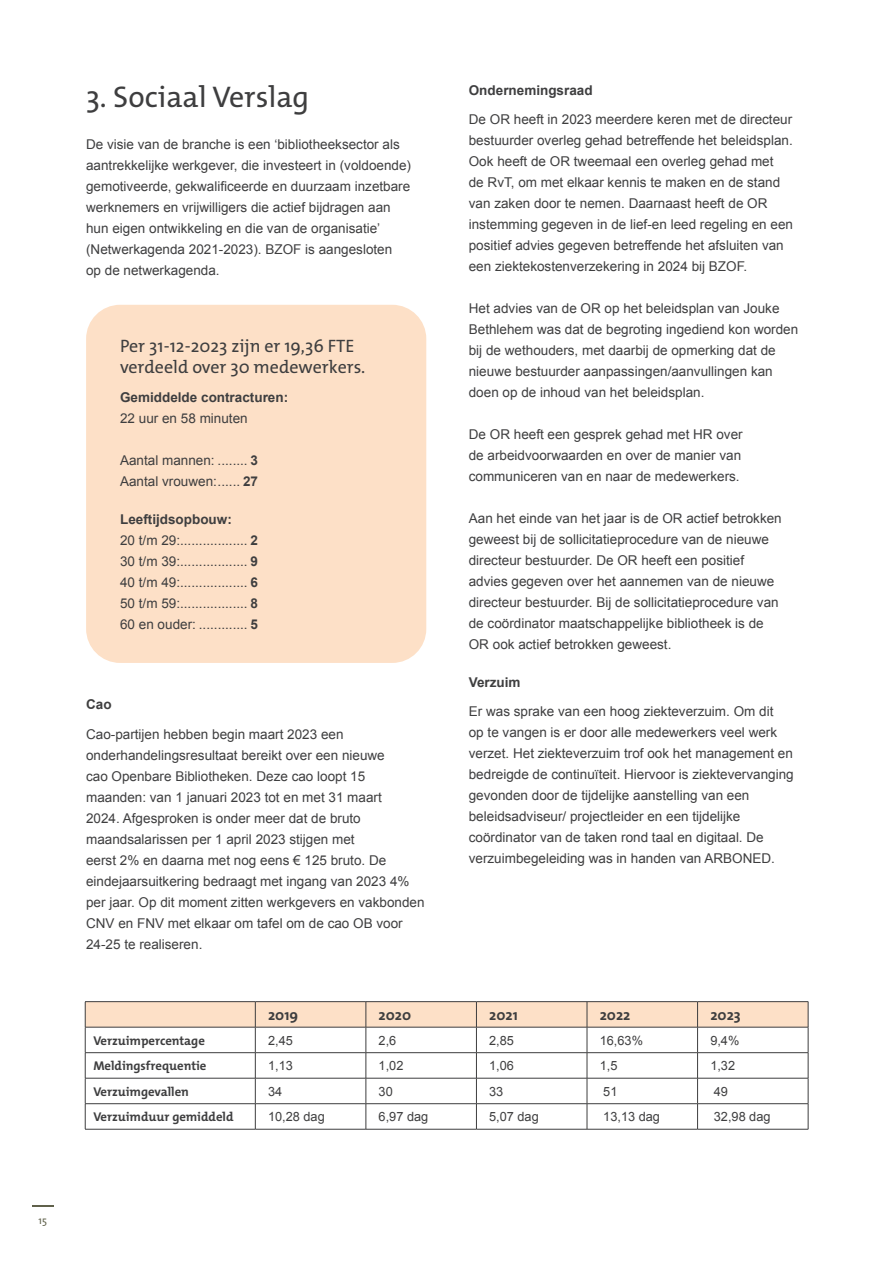
<style>
.page{position:relative;width:893px;height:1263px;background:#fff}
.page>*{position:absolute;margin:0;border:0;box-sizing:border-box;transform-origin:0 0}
.H2_-_Grote_koppen{font:30px "The Mix Os F";color:#3e3e3f}
.H3_-_Kleine_koppen{font:18px/21px "The Mix Os F";color:#3e3e3f}
.Broodtekst{font:700 15px "The Mix Os F";color:#3e3e3f}
.Broodtekst-2{font:13.5px/21px "Arial";color:#3e3e3f}
.H4_-_Paragraaf_koppen{font:700 13.5px "Arial";color:#3e3e3f}
.Broodtekst-3{font:700 13.5px "Arial";color:#3e3e3f}
.Broodtekst-4{font:12.75px "Arial";color:#3e3e3f}
.H4_-_Paragraaf_koppen-2{font:700 12.75px "The Mix Os F";color:#3e3e3f}
.t1{font:10.5px "The Mix Os F";color:#60614b}
.s1{font-weight:700}
</style>
<div class="page">
<svg style="left:32px;top:1205px;width:22px;height:1px"></svg>
<div style="left:86px;top:305px;width:340px;height:358px;background:#fde0c7;border-radius:34px"></div>
<hr style="left:85px;top:1001px;width:170px;height:1px;background:#3e3e3f">
<hr style="left:255px;top:1001px;width:111px;height:1px;background:#3e3e3f">
<hr style="left:366px;top:1001px;width:110px;height:1px;background:#3e3e3f">
<hr style="left:476px;top:1001px;width:111px;height:1px;background:#3e3e3f">
<hr style="left:587px;top:1001px;width:111px;height:1px;background:#3e3e3f">
<hr style="left:698px;top:1001px;width:110px;height:1px;background:#3e3e3f">
<svg style="left:85px;top:1002px;width:724px;height:127px"></svg>
<hr style="left:85px;top:1052px;width:170px;height:1px;background:#3e3e3f">
<hr style="left:255px;top:1052px;width:111px;height:1px;background:#3e3e3f">
<hr style="left:366px;top:1052px;width:110px;height:1px;background:#3e3e3f">
<hr style="left:476px;top:1052px;width:111px;height:1px;background:#3e3e3f">
<hr style="left:587px;top:1052px;width:111px;height:1px;background:#3e3e3f">
<hr style="left:698px;top:1052px;width:110px;height:1px;background:#3e3e3f">
<hr style="left:85px;top:1078px;width:170px;height:1px;background:#3e3e3f">
<hr style="left:255px;top:1078px;width:111px;height:1px;background:#3e3e3f">
<hr style="left:366px;top:1078px;width:110px;height:1px;background:#3e3e3f">
<hr style="left:476px;top:1078px;width:111px;height:1px;background:#3e3e3f">
<hr style="left:587px;top:1078px;width:111px;height:1px;background:#3e3e3f">
<hr style="left:698px;top:1078px;width:110px;height:1px;background:#3e3e3f">
<hr style="left:85px;top:1103px;width:170px;height:1px;background:#3e3e3f">
<hr style="left:255px;top:1103px;width:111px;height:1px;background:#3e3e3f">
<hr style="left:366px;top:1103px;width:110px;height:1px;background:#3e3e3f">
<hr style="left:476px;top:1103px;width:111px;height:1px;background:#3e3e3f">
<hr style="left:587px;top:1103px;width:111px;height:1px;background:#3e3e3f">
<hr style="left:698px;top:1103px;width:110px;height:1px;background:#3e3e3f">
<hr style="left:85px;top:1129px;width:170px;height:1px;background:#3e3e3f">
<hr style="left:255px;top:1129px;width:111px;height:1px;background:#3e3e3f">
<hr style="left:366px;top:1129px;width:110px;height:1px;background:#3e3e3f">
<hr style="left:476px;top:1129px;width:111px;height:1px;background:#3e3e3f">
<hr style="left:587px;top:1129px;width:111px;height:1px;background:#3e3e3f">
<hr style="left:698px;top:1129px;width:110px;height:1px;background:#3e3e3f">
<p class="t1" style="left:39px;top:1214px;width:10px">15</p>
<p class="H2_-_Grote_koppen" style="left:86px;top:78px;width:225px">3. Sociaal Verslag</p>
<p class="Broodtekst-2" style="left:86px;top:134px;width:326px">De visie van de branche is een ‘bibliotheeksector als aantrekkelijke werkgever, die investeert in (voldoende) gemotiveerde, gekwalificeerde en duurzaam inzetbare werknemers en vrijwilligers die actief bijdragen aan hun eigen ontwikkeling en die van de organisatie’ (Netwerkagenda 2021-2023). BZOF is aangesloten<br>op de netwerkagenda.</p>
<p class="H3_-_Kleine_koppen" style="left:120px;top:336px;width:247px">Per 31-12-2023 zijn er 19,36 FTE verdeeld over 30 medewerkers.</p>
<p class="H4_-_Paragraaf_koppen" style="left:120px;top:389px;width:170px">Gemiddelde contracturen:</p>
<p class="Broodtekst-2" style="left:120px;top:408px;width:129px">22 uur en 58 minuten</p>
<p class="Broodtekst-2" style="left:120px;top:450px;width:139px">Aantal mannen: ........ <span class="s1">3</span></p>
<p class="Broodtekst-2" style="left:120px;top:471px;width:139px">Aantal vrouwen:...... <span class="s1">27</span></p>
<p class="Broodtekst-3" style="left:120px;top:510px;width:113px">Leeftijdsopbouw:</p>
<p class="Broodtekst-2" style="left:120px;top:530px;width:139px">20 t/m 29:.................. <span class="s1">2</span></p>
<p class="Broodtekst-2" style="left:120px;top:551px;width:139px">30 t/m 39:.................. <span class="s1">9</span></p>
<p class="Broodtekst-2" style="left:120px;top:572px;width:139px">40 t/m 49:.................. <span class="s1">6</span></p>
<p class="Broodtekst-2" style="left:120px;top:593px;width:139px">50 t/m 59:.................. <span class="s1">8</span></p>
<p class="Broodtekst-2" style="left:120px;top:614px;width:139px">60 en ouder: ............. <span class="s1">5</span></p>
<p class="H4_-_Paragraaf_koppen" style="left:86px;top:696px;width:27px">Cao</p>
<p class="Broodtekst-2" style="left:86px;top:724px;width:340px">Cao-partijen hebben begin maart 2023 een onderhandelingsresultaat bereikt over een nieuwe<br>cao Openbare Bibliotheken. Deze cao loopt 15 maanden: van 1 januari 2023 tot en met 31 maart<br>2024. Afgesproken is onder meer dat de bruto maandsalarissen per 1 april 2023 stijgen met<br>eerst 2% en daarna met nog eens € 125 bruto. De eindejaarsuitkering bedraagt met ingang van 2023 4% per jaar. Op dit moment zitten werkgevers en vakbonden CNV en FNV met elkaar om tafel om de cao OB voor 24-25 te realiseren.</p>
<p class="H4_-_Paragraaf_koppen" style="left:469px;top:81px;width:125px">Ondernemingsraad</p>
<p class="Broodtekst-2" style="left:469px;top:109px;width:326px">De OR heeft in 2023 meerdere keren met de directeur bestuurder overleg gehad betreffende het beleidsplan.<br>Ook heeft de OR tweemaal een overleg gehad met<br>de RvT, om met elkaar kennis te maken en de stand van zaken door te nemen. Daarnaast heeft de OR instemming gegeven in de lief-en leed regeling en een positief advies gegeven betreffende het afsluiten van een ziektekostenverzekering in 2024 bij BZOF.</p>
<p class="Broodtekst-2" style="left:469px;top:298px;width:331px">Het advies van de OR op het beleidsplan van Jouke Bethlehem was dat de begroting ingediend kon worden bij de wethouders, met daarbij de opmerking dat de nieuwe bestuurder aanpassingen/aanvullingen kan doen op de inhoud van het beleidsplan.</p>
<p class="Broodtekst-2" style="left:469px;top:424px;width:275px;text-align:justify">De OR heeft een gesprek gehad met HR over de arbeidvoorwaarden en over de manier van communiceren van en naar de medewerkers.</p>
<p class="Broodtekst-2" style="left:469px;top:508px;width:314px">Aan het einde van het jaar is de OR actief betrokken geweest bij de sollicitatieprocedure van de nieuwe directeur bestuurder. De OR heeft een positief advies gegeven over het aannemen van de nieuwe directeur bestuurder. Bij de sollicitatieprocedure van de coördinator maatschappelijke bibliotheek is de OR ook actief betrokken geweest.</p>
<p class="H4_-_Paragraaf_koppen" style="left:469px;top:673px;width:53px">Verzuim</p>
<p class="Broodtekst-2" style="left:469px;top:701px;width:326px">Er was sprake van een hoog ziekteverzuim. Om dit<br>op te vangen is er door alle medewerkers veel werk verzet. Het ziekteverzuim trof ook het management en bedreigde de continuïteit. Hiervoor is ziektevervanging gevonden door de tijdelijke aanstelling van een beleidsadviseur/ projectleider en een tijdelijke coördinator van de taken rond taal en digitaal. De verzuimbegeleiding was in handen van ARBONED.</p>
<p class="Broodtekst" style="left:268px;top:1005px;width:32px">2019</p>
<p class="Broodtekst" style="left:379px;top:1005px;width:34px">2020</p>
<p class="Broodtekst" style="left:489px;top:1005px;width:30px">2021</p>
<p class="Broodtekst" style="left:600px;top:1005px;width:32px">2022</p>
<p class="Broodtekst" style="left:710px;top:1005px;width:32px">2023</p>
<p class="H4_-_Paragraaf_koppen-2" style="left:93px;top:1032px;width:113px">Verzuimpercentage</p>
<p class="Broodtekst-4" style="left:268px;top:1032px;width:26px">2,45</p>
<p class="Broodtekst-4" style="left:379px;top:1032px;width:19px">2,6</p>
<p class="Broodtekst-4" style="left:489px;top:1032px;width:26px">2,85</p>
<p class="Broodtekst-4" style="left:600px;top:1032px;width:45px">16,63%</p>
<p class="Broodtekst-4" style="left:710px;top:1032px;width:31px">9,4%</p>
<p class="H4_-_Paragraaf_koppen-2" style="left:93px;top:1058px;width:115px">Meldingsfrequentie</p>
<p class="Broodtekst-4" style="left:268px;top:1057px;width:26px">1,13</p>
<p class="Broodtekst-4" style="left:379px;top:1057px;width:26px">1,02</p>
<p class="Broodtekst-4" style="left:489px;top:1057px;width:26px">1,06</p>
<p class="Broodtekst-4" style="left:600px;top:1057px;width:19px">1,5</p>
<p class="Broodtekst-4" style="left:710px;top:1057px;width:26px">1,32</p>
<p class="H4_-_Paragraaf_koppen-2" style="left:93px;top:1083px;width:97px">Verzuimgevallen</p>
<p class="Broodtekst-4" style="left:268px;top:1083px;width:16px">34</p>
<p class="Broodtekst-4" style="left:379px;top:1083px;width:16px">30</p>
<p class="Broodtekst-4" style="left:489px;top:1083px;width:16px">33</p>
<p class="Broodtekst-4" style="left:603px;top:1083px;width:16px">51</p>
<p class="Broodtekst-4" style="left:714px;top:1083px;width:16px">49</p>
<p class="H4_-_Paragraaf_koppen-2" style="left:93px;top:1109px;width:142px">Verzuimduur gemiddeld</p>
<p class="Broodtekst-4" style="left:268px;top:1108px;width:58px">10,28 dag</p>
<p class="Broodtekst-4" style="left:379px;top:1108px;width:51px">6,97 dag</p>
<p class="Broodtekst-4" style="left:489px;top:1108px;width:51px">5,07 dag</p>
<p class="Broodtekst-4" style="left:603px;top:1108px;width:58px">13,13 dag</p>
<p class="Broodtekst-4" style="left:714px;top:1108px;width:58px">32,98 dag</p>
</div>
